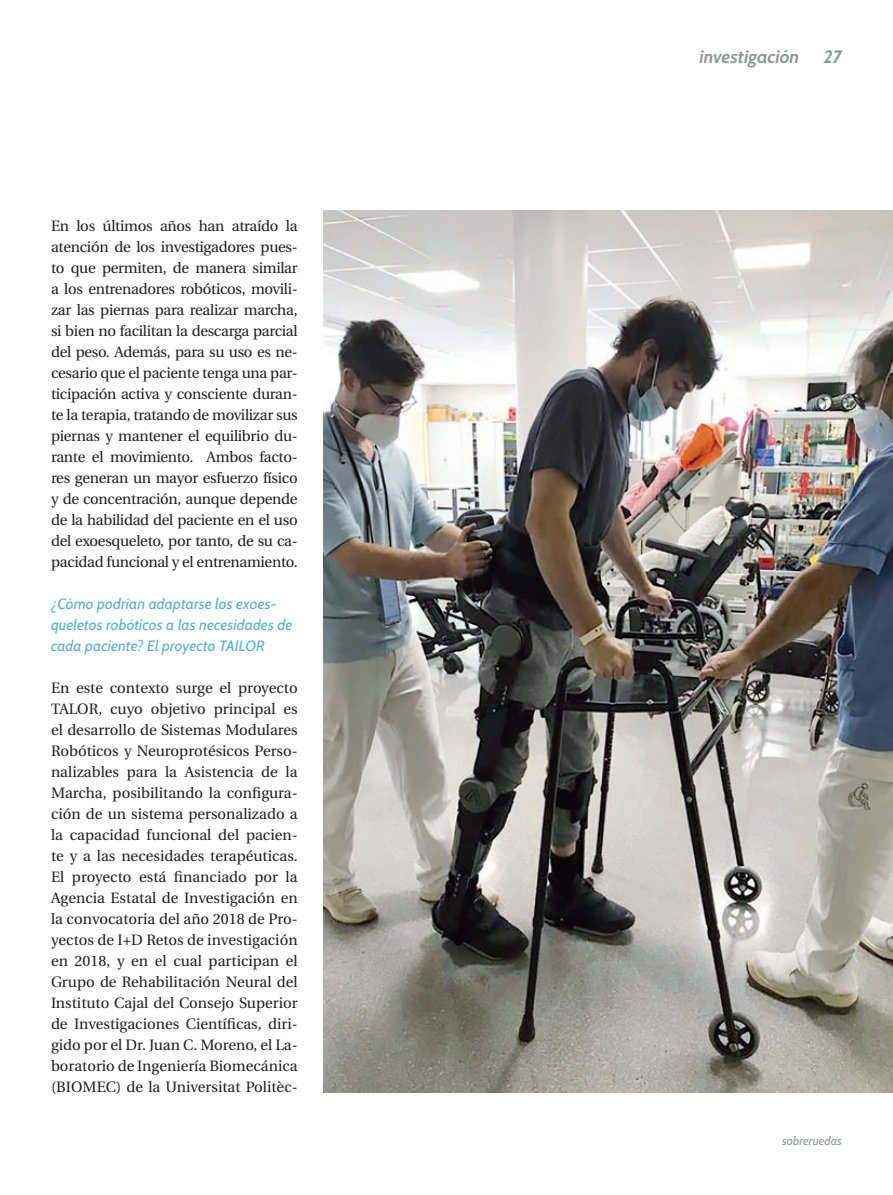
<style>
.page{position:relative;width:893px;height:1195px;background:#fff}
.page>*{position:absolute;margin:0;border:0;box-sizing:border-box;transform-origin:0 0}
.t1{font:italic 700 18px "Cabin";color:#939598}
._7_COS_PRINCIPAL{font:15px/21px "Utopia";letter-spacing:-.02em;color:#231f20;text-align:justify}
._8_1_PREGUNTA_entrev{font:italic 15px/21px "Cabin";letter-spacing:.01em;color:#5aadcd}
.t2{font:italic 12px "Cabin";letter-spacing:.01em;color:#939598}
</style>
<div class="page">
<img style="left:323px;top:210px;width:570px;height:882px">
<p class="_7_COS_PRINCIPAL" style="left:51px;top:216px;width:248px">En los últimos años han atraído la atención de los investigadores pues&shy;to que permiten, de manera similar a los entrenadores robóticos, movili&shy;zar las piernas para realizar marcha, si bien no facilitan la descarga parcial del peso. Además, para su uso es ne&shy;cesario que el paciente tenga una par&shy;ticipación activa y consciente duran&shy;te la terapia, tratando de movilizar sus piernas y mantener el equilibrio du&shy;rante el movimiento. Ambos facto&shy;res generan un mayor esfuerzo físico y de concentración, aunque depende de la habilidad del paciente en el uso del exoesqueleto, por tanto, de su ca&shy;pacidad funcional y el entrenamiento.</p>
<p class="_8_1_PREGUNTA_entrev" style="left:51px;top:593px;width:243px">¿Cómo podrían adaptarse los exoes&shy;queletos robóticos a las necesidades de cada paciente? El proyecto TAILOR</p>
<p class="_7_COS_PRINCIPAL" style="left:51px;top:678px;width:248px">En este contexto surge el proyecto TALOR, cuyo objetivo principal es el desarrollo de Sistemas Modulares Robóticos y Neuroprotésicos Perso&shy;nalizables para la Asistencia de la Marcha, posibilitando la configura&shy;ción de un sistema personalizado a la capacidad funcional del pacien&shy;te y a las necesidades terapéuticas.<br>El proyecto está financiado por la Agencia Estatal de Investigación en la convocatoria del año 2018 de Pro&shy;yectos de I+D Retos de investigación en 2018, y en el cual participan el Grupo de Rehabilitación Neural del Instituto Cajal del Consejo Superior de Investigaciones Científicas, diri&shy;gido por el Dr. Juan C. Moreno, el La&shy;boratorio de Ingeniería Biomecánica (BIOMEC) de la Universitat Politèc-</p>
<p class="t1" style="left:699px;top:46px;width:101px">investigación</p>
<p class="t1" style="left:824px;top:46px;width:20px">27</p>
<p class="t2" style="left:782px;top:1133px;width:61px">sobreruedas</p>
</div>
